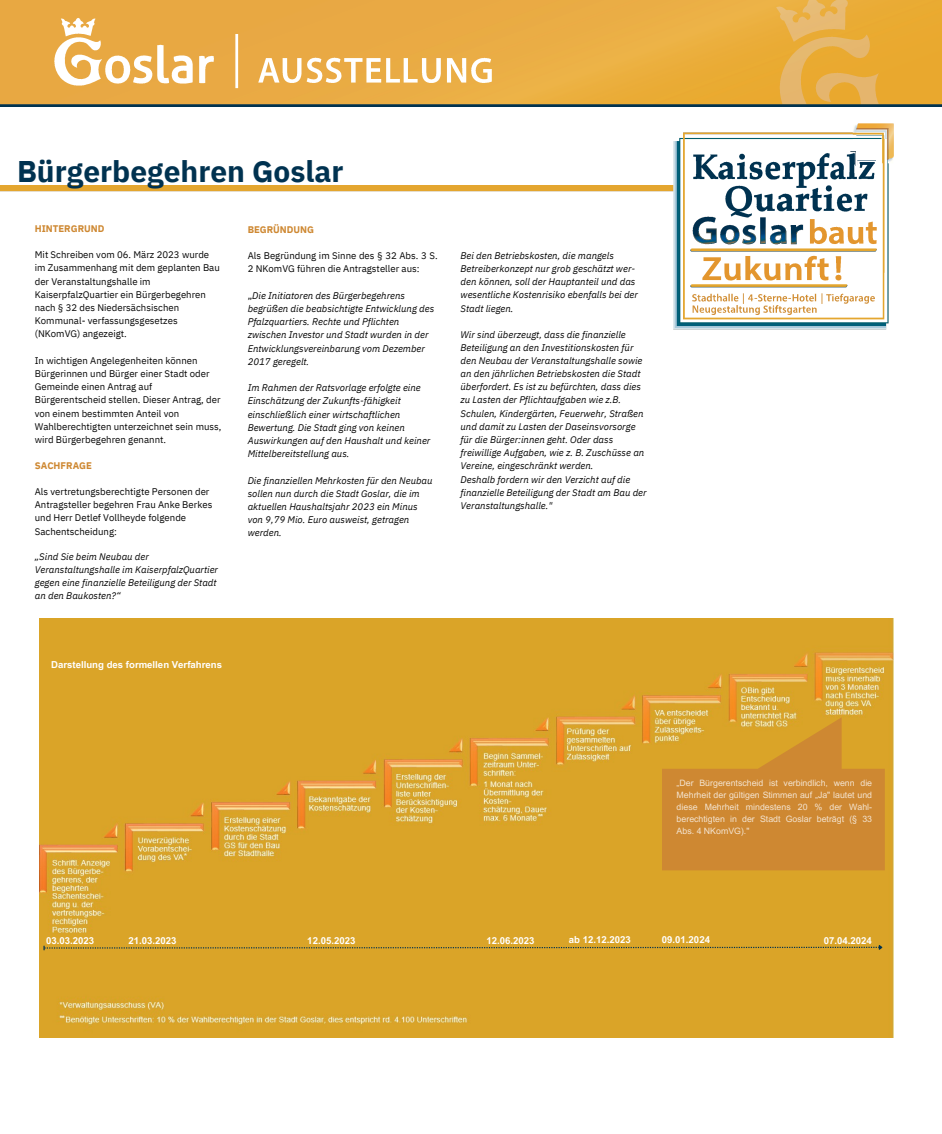
<style>
.page{position:relative;width:942px;height:1134px;background:#fff}
.page>*{position:absolute;margin:0;border:0;box-sizing:border-box;transform-origin:0 0}
.t1{font:700 29.88px "IBM Plex Sans";color:#003250}
.t2{font:italic 9.6px/13.2px "IBM Plex Sans";color:#060606}
.t3{font:9.6px/13.2px "IBM Plex Sans";color:#060606}
.t4{font:700 9.6px "Arial MT Pro";color:#fff}
.t5{font:700 9.6px "IBM Plex Sans";color:#ce8832}
.t6{font:8.76px/12px "Arial MT Pro";color:#fff;text-align:justify}
.s1{font-style:normal}
</style>
<div class="page">
<div style="left:0;top:185px;width:671px;height:6px;background:#e4a62f"></div>
<img style="left:671px;top:132px;width:218px;height:198px">
<img style="left:0;top:0;width:941px;height:107px">
<img style="left:852px;top:126px;width:40px;height:37px">
<img style="left:857px;top:164px;width:17px;height:1px">
<svg style="left:850px;top:151px;width:24px;height:13px"></svg>
<img style="left:852px;top:133px;width:31px;height:30px">
<img style="left:855px;top:124px;width:38px;height:36px">
<img style="left:690px;top:214px;width:98px;height:33px">
<img style="left:788px;top:223px;width:17px;height:23px">
<img style="left:855px;top:129px;width:32px;height:31px">
<img style="left:39px;top:618px;width:854px;height:419px">
<svg style="left:661px;top:717px;width:223px;height:153px;background:#d19031"></svg>
<svg style="left:43px;top:944px;width:840px;height:8px;background:#c99b2a"></svg>
<h2 class="t1" style="left:17px;top:152px;width:328px">Bürgerbegehren Goslar</h2>
<p class="t5" style="left:35px;top:222px;width:71px">HINTERGRUND</p>
<p class="t3" style="left:35px;top:248px;width:176px">Mit Schreiben vom 06. März 2023 wurde</p>
<p class="t3" style="left:35px;top:261px;width:186px">im Zusammenhang mit dem geplanten Bau der Veranstaltungshalle im KaiserpfalzQuartier ein Bürgerbegehren nach § 32 des Niedersächsischen Kommunal- verfassungsgesetzes</p>
<p class="t3" style="left:35px;top:327px;width:93px">(NKomVG) angezeigt.</p>
<p class="t3" style="left:35px;top:354px;width:164px">In wichtigen Angelegenheiten können</p>
<p class="t3" style="left:35px;top:367px;width:187px">Bürgerinnen und Bürger einer Stadt oder<br>Gemeinde einen Antrag auf<br>Bürgerentscheid stellen. Dieser Antrag, der</p>
<h2 class="t3" style="left:35px;top:406px;width:188px">von einem bestimmten Anteil von<br>Wahlberechtigten unterzeichnet sein muss, wird Bürgerbegehren genannt.</h2>
<p class="t5" style="left:35px;top:459px;width:59px">SACHFRAGE</p>
<p class="t3" style="left:35px;top:485px;width:176px">Als vertretungsberechtigte Personen der</p>
<p class="t3" style="left:35px;top:498px;width:179px">Antragsteller begehren Frau Anke Berkes</p>
<p class="t3" style="left:35px;top:511px;width:153px">und Herr Detlef Vollheyde folgende</p>
<p class="t3" style="left:35px;top:524px;width:84px">Sachentscheidung:</p>
<p class="t2" style="left:35px;top:550px;width:116px">„Sind Sie beim Neubau der</p>
<p class="t2" style="left:35px;top:563px;width:185px">Veranstaltungshalle im KaiserpfalzQuartier</p>
<p class="t2" style="left:35px;top:576px;width:183px">gegen eine finanzielle Beteiligung der Stadt</p>
<p class="t2" style="left:35px;top:589px;width:87px">an den Baukosten?“</p>
<h2 class="t5" style="left:247px;top:223px;width:68px">BEGRÜNDUNG</h2>
<p class="t3" style="left:247px;top:249px;width:191px">Als Begründung im Sinne des § 32 Abs. 3 S.<br>2 NKomVG führen die Antragsteller aus:</p>
<p class="t2" style="left:247px;top:289px;width:188px"><span class="s1">„</span>Die Initiatoren des Bürgerbegehrens begrüßen die beabsichtigte Entwicklung des<br>Pfalzquartiers. Rechte und Pflichten</p>
<p class="t2" style="left:247px;top:328px;width:182px">zwischen Investor und Stadt wurden in der<br>Entwicklungsvereinbarung vom Dezember<br>2017 geregelt.</p>
<p class="t2" style="left:247px;top:381px;width:184px">Im Rahmen der Ratsvorlage erfolgte eine Einschätzung der Zukunfts-fähigkeit einschließlich einer wirtschaftlichen Bewertung. Die Stadt ging von keinen Auswirkungen auf den Haushalt und keiner Mittelbereitstellung aus.</p>
<p class="t2" style="left:247px;top:473px;width:186px">Die finanziellen Mehrkosten für den Neubau sollen nun durch die Stadt Goslar, die im aktuellen Haushaltsjahr 2023 ein Minus</p>
<p class="t2" style="left:247px;top:513px;width:163px">von 9,79 Mio. Euro ausweist, getragen werden.</p>
<p class="t2" style="left:460px;top:249px;width:176px">Bei den Betriebskosten, die mangels<br>Betreiberkonzept nur grob geschätzt wer-</p>
<p class="t2" style="left:460px;top:275px;width:179px">den können, soll der Hauptanteil und das wesentliche Kostenrisiko ebenfalls bei der<br>Stadt liegen.</p>
<p class="t2" style="left:460px;top:328px;width:167px">Wir sind überzeugt, dass die finanzielle</p>
<p class="t2" style="left:460px;top:340px;width:174px">Beteiligung an den Investitionskosten für</p>
<p class="t2" style="left:460px;top:354px;width:183px">den Neubau der Veranstaltungshalle sowie</p>
<p class="t2" style="left:460px;top:367px;width:181px">an den jährlichen Betriebskosten die Stadt</p>
<p class="t2" style="left:460px;top:380px;width:182px">überfordert. Es ist zu befürchten, dass dies</p>
<p class="t2" style="left:460px;top:393px;width:162px">zu Lasten der Pflichtaufgaben wie z.B.</p>
<p class="t2" style="left:460px;top:406px;width:184px">Schulen, Kindergärten, Feuerwehr, Straßen</p>
<p class="t2" style="left:460px;top:420px;width:176px">und damit zu Lasten der Daseinsvorsorge</p>
<p class="t2" style="left:460px;top:433px;width:154px">für die Bürger:innen geht. Oder dass</p>
<p class="t2" style="left:460px;top:446px;width:185px">freiwillige Aufgaben, wie z. B. Zuschüsse an</p>
<p class="t2" style="left:460px;top:459px;width:134px">Vereine, eingeschränkt werden.</p>
<p class="t2" style="left:460px;top:472px;width:171px">Deshalb fordern wir den Verzicht auf die</p>
<p class="t2" style="left:460px;top:486px;width:187px">finanzielle Beteiligung der Stadt am Bau der</p>
<p class="t2" style="left:460px;top:499px;width:93px">Veranstaltungshalle."</p>
<p class="t4" style="left:51px;top:661px;width:172px">Darstellung des formellen Verfahrens</p>
<p class="t6" style="left:676px;top:778px;width:197px">„Der Bürgerentscheid ist verbindlich, wenn die Mehrheit der gültigen Stimmen auf „Ja" lautet und diese Mehrheit mindestens 20 % der Wahl&shy;berechtigten in der Stadt Goslar beträgt (§ 33<br>Abs. 4 NKomVG)."</p>
<p class="t4" style="left:46px;top:937px;width:50px">03.03.2023</p>
<p class="t4" style="left:128px;top:937px;width:50px">21.03.2023</p>
<h1 class="t4" style="left:307px;top:937px;width:50px">12.05.2023</h1>
<p class="t4" style="left:486px;top:937px;width:50px">12.06.2023</p>
<p class="t4" style="left:568px;top:936px;width:63px">ab 12.12.2023</p>
<h3 class="t4" style="left:661px;top:936px;width:50px">09.01.2024</h3>
<p class="t4" style="left:823px;top:937px;width:50px">07.04.2024</p>
</div>
